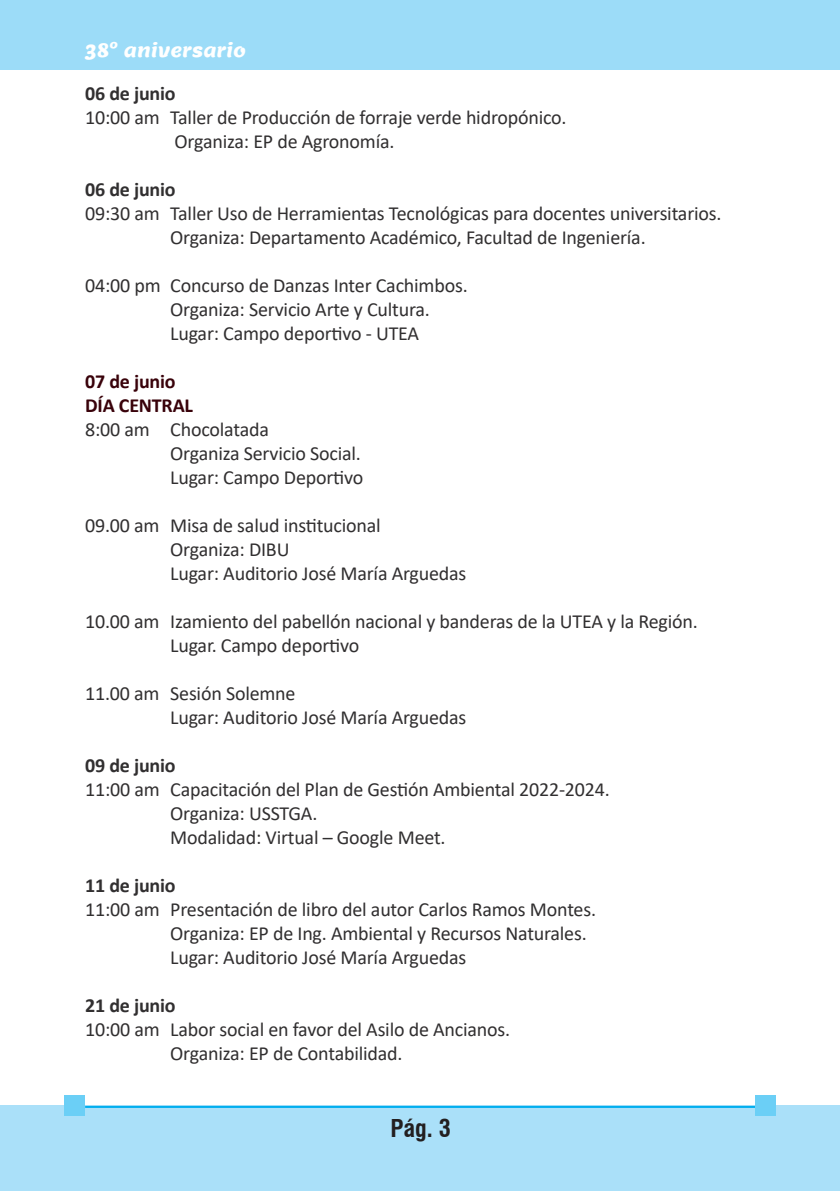
<style>
.page{position:relative;width:840px;height:1191px;background:#fff}
.page>*{position:absolute;margin:0;border:0;box-sizing:border-box;transform-origin:0 0}
.t1{font:700 condensed 24px "Swiss 721 BT";color:#231f20}
.t2{font:20px "Calibri";letter-spacing:-.01em;color:#312f30}
.t3{font:700 20px "Calibri";letter-spacing:-.01em;color:#312f30}
.t4{font:700 20px "Calibri";letter-spacing:-.01em;color:#39020a}
.t5{font:18px "Lemon";color:#fff}
</style>
<div class="page">
<div style="left:0;top:0;width:839px;height:69px;background:#9cdcf8"></div>
<div style="left:0;top:1106px;width:839px;height:85px;background:#aae0f9"></div>
<hr style="left:85px;top:1106px;width:671px;height:2px;background:#00aeef">
<div style="left:64px;top:1095px;width:21px;height:21px;background:#6bcff6"></div>
<div style="left:754px;top:1095px;width:21px;height:21px;background:#6bcff6"></div>
<p class="t5" style="left:85px;top:38px;width:162px">38° aniversario</p>
<p class="t3" style="left:85px;top:79px;width:92px">06 de junio</p>
<p class="t2" style="left:85px;top:104px;width:483px">10:00 am Taller de Producción de forraje verde hidropónico.</p>
<p class="t2" style="left:174px;top:128px;width:221px">Organiza: EP de Agronomía.</p>
<p class="t3" style="left:85px;top:175px;width:92px">06 de junio</p>
<p class="t2" style="left:85px;top:200px;width:637px">09:30 am Taller Uso de Herramientas Tecnológicas para docentes universitarios.</p>
<p class="t2" style="left:170px;top:224px;width:476px">Organiza: Departamento Académico, Facultad de Ingeniería.</p>
<p class="t2" style="left:85px;top:272px;width:384px">04:00 pm Concurso de Danzas Inter Cachimbos.</p>
<p class="t2" style="left:170px;top:296px;width:261px">Organiza: Servicio Arte y Cultura.</p>
<p class="t2" style="left:170px;top:320px;width:250px">Lugar: Campo deportivo - UTEA</p>
<p class="t4" style="left:85px;top:367px;width:92px">07 de junio</p>
<p class="t4" style="left:85px;top:391px;width:109px">DÍA CENTRAL</p>
<p class="t2" style="left:85px;top:416px;width:185px">8:00 am Chocolatada</p>
<p class="t2" style="left:170px;top:440px;width:192px">Organiza Servicio Social.</p>
<p class="t2" style="left:170px;top:464px;width:194px">Lugar: Campo Deportivo</p>
<p class="t2" style="left:85px;top:512px;width:297px">09.00 am Misa de salud institucional</p>
<p class="t2" style="left:170px;top:536px;width:121px">Organiza: DIBU</p>
<p class="t2" style="left:170px;top:560px;width:297px">Lugar: Auditorio José María Arguedas</p>
<p class="t2" style="left:85px;top:608px;width:614px">10.00 am Izamiento del pabellón nacional y banderas de la UTEA y la Región.</p>
<p class="t2" style="left:170px;top:632px;width:190px">Lugar. Campo deportivo</p>
<p class="t2" style="left:85px;top:680px;width:212px">11.00 am Sesión Solemne</p>
<p class="t2" style="left:170px;top:704px;width:297px">Lugar: Auditorio José María Arguedas</p>
<p class="t3" style="left:85px;top:751px;width:92px">09 de junio</p>
<p class="t2" style="left:85px;top:776px;width:526px">11:00 am Capacitación del Plan de Gestión Ambiental 2022-2024.</p>
<p class="t2" style="left:170px;top:800px;width:149px">Organiza: USSTGA.</p>
<p class="t2" style="left:170px;top:824px;width:277px">Modalidad: Virtual – Google Meet.</p>
<p class="t3" style="left:85px;top:871px;width:92px">11 de junio</p>
<p class="t2" style="left:85px;top:896px;width:512px">11:00 am Presentación de libro del autor Carlos Ramos Montes.</p>
<p class="t2" style="left:170px;top:920px;width:418px">Organiza: EP de Ing. Ambiental y Recursos Naturales.</p>
<p class="t2" style="left:170px;top:944px;width:297px">Lugar: Auditorio José María Arguedas</p>
<p class="t3" style="left:85px;top:991px;width:92px">21 de junio</p>
<p class="t2" style="left:85px;top:1016px;width:426px">10:00 am Labor social en favor del Asilo de Ancianos.</p>
<p class="t2" style="left:170px;top:1040px;width:234px">Organiza: EP de Contabilidad.</p>
<p class="t1" style="left:390px;top:1113px;width:62px">Pág. 3</p>
</div>
